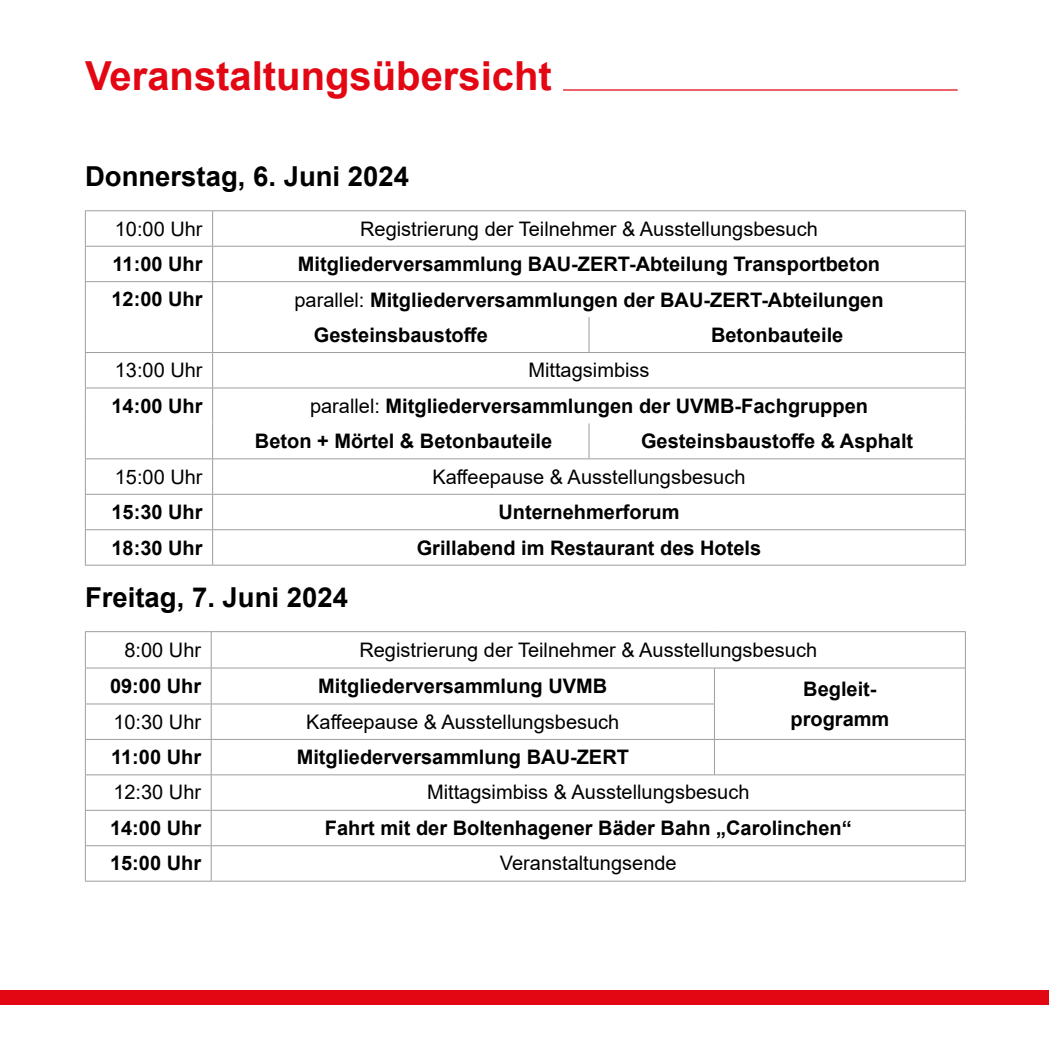
<style>
.page{position:relative;width:1049px;height:1049px;background:#fff}
.page>*{position:absolute;margin:0;border:0;box-sizing:border-box;transform-origin:0 0}
.t1{font:700 40px "Arial";color:#e30613}
.t2{font:700 27.5px "Arial";color:#000}
.t3{font:700 20px/35.5px "Arial";color:#000}
.t4{font:20px "Arial";color:#000}
.s1{font-weight:400}
</style>
<div class="page">
<div style="left:0;top:990px;width:1049px;height:15px;background:#e30613"></div>
<hr style="left:563px;top:89px;width:395px;height:2px;background:#e30613">
<hr style="left:85px;top:210px;width:128px;height:1px;background:#9d9d9c">
<hr style="left:85px;top:211px;width:1px;height:35px;background:#9d9d9c">
<hr style="left:213px;top:210px;width:376px;height:1px;background:#9d9d9c">
<hr style="left:212px;top:211px;width:1px;height:35px;background:#9d9d9c">
<hr style="left:589px;top:210px;width:377px;height:1px;background:#9d9d9c">
<hr style="left:965px;top:211px;width:1px;height:35px;background:#9d9d9c">
<hr style="left:85px;top:246px;width:128px;height:1px;background:#9d9d9c">
<hr style="left:85px;top:246px;width:1px;height:35px;background:#9d9d9c">
<hr style="left:213px;top:246px;width:376px;height:1px;background:#9d9d9c">
<hr style="left:212px;top:246px;width:1px;height:35px;background:#9d9d9c">
<hr style="left:589px;top:246px;width:377px;height:1px;background:#9d9d9c">
<hr style="left:965px;top:246px;width:1px;height:35px;background:#9d9d9c">
<hr style="left:85px;top:281px;width:128px;height:1px;background:#9d9d9c">
<hr style="left:85px;top:282px;width:1px;height:35px;background:#9d9d9c">
<hr style="left:213px;top:281px;width:376px;height:1px;background:#9d9d9c">
<hr style="left:212px;top:282px;width:1px;height:35px;background:#9d9d9c">
<hr style="left:589px;top:281px;width:377px;height:1px;background:#9d9d9c">
<hr style="left:965px;top:282px;width:1px;height:35px;background:#9d9d9c">
<hr style="left:85px;top:317px;width:1px;height:35px;background:#9d9d9c">
<hr style="left:212px;top:317px;width:1px;height:35px;background:#9d9d9c">
<hr style="left:588px;top:317px;width:1px;height:35px;background:#9d9d9c">
<hr style="left:965px;top:317px;width:1px;height:35px;background:#9d9d9c">
<hr style="left:85px;top:352px;width:128px;height:1px;background:#9d9d9c">
<hr style="left:85px;top:353px;width:1px;height:35px;background:#9d9d9c">
<hr style="left:213px;top:352px;width:376px;height:1px;background:#9d9d9c">
<hr style="left:212px;top:353px;width:1px;height:35px;background:#9d9d9c">
<hr style="left:589px;top:352px;width:377px;height:1px;background:#9d9d9c">
<hr style="left:965px;top:353px;width:1px;height:35px;background:#9d9d9c">
<hr style="left:85px;top:387px;width:128px;height:1px;background:#9d9d9c">
<hr style="left:85px;top:388px;width:1px;height:35px;background:#9d9d9c">
<hr style="left:213px;top:387px;width:376px;height:1px;background:#9d9d9c">
<hr style="left:212px;top:388px;width:1px;height:35px;background:#9d9d9c">
<hr style="left:589px;top:387px;width:377px;height:1px;background:#9d9d9c">
<hr style="left:965px;top:388px;width:1px;height:35px;background:#9d9d9c">
<hr style="left:85px;top:423px;width:1px;height:35px;background:#9d9d9c">
<hr style="left:212px;top:423px;width:1px;height:35px;background:#9d9d9c">
<hr style="left:588px;top:423px;width:1px;height:35px;background:#9d9d9c">
<hr style="left:965px;top:423px;width:1px;height:35px;background:#9d9d9c">
<hr style="left:85px;top:458px;width:128px;height:1px;background:#9d9d9c">
<hr style="left:85px;top:459px;width:1px;height:35px;background:#9d9d9c">
<hr style="left:213px;top:458px;width:376px;height:1px;background:#9d9d9c">
<hr style="left:212px;top:459px;width:1px;height:35px;background:#9d9d9c">
<hr style="left:589px;top:458px;width:377px;height:1px;background:#9d9d9c">
<hr style="left:965px;top:459px;width:1px;height:35px;background:#9d9d9c">
<hr style="left:85px;top:494px;width:128px;height:1px;background:#9d9d9c">
<hr style="left:85px;top:495px;width:1px;height:34px;background:#9d9d9c">
<hr style="left:213px;top:494px;width:376px;height:1px;background:#9d9d9c">
<hr style="left:212px;top:495px;width:1px;height:34px;background:#9d9d9c">
<hr style="left:589px;top:494px;width:377px;height:1px;background:#9d9d9c">
<hr style="left:965px;top:495px;width:1px;height:34px;background:#9d9d9c">
<hr style="left:85px;top:529px;width:128px;height:1px;background:#9d9d9c">
<hr style="left:85px;top:530px;width:1px;height:35px;background:#9d9d9c">
<hr style="left:213px;top:529px;width:376px;height:1px;background:#9d9d9c">
<hr style="left:212px;top:530px;width:1px;height:35px;background:#9d9d9c">
<hr style="left:589px;top:529px;width:377px;height:1px;background:#9d9d9c">
<hr style="left:965px;top:530px;width:1px;height:35px;background:#9d9d9c">
<hr style="left:85px;top:565px;width:128px;height:1px;background:#9d9d9c">
<hr style="left:213px;top:565px;width:376px;height:1px;background:#9d9d9c">
<hr style="left:589px;top:565px;width:377px;height:1px;background:#9d9d9c">
<hr style="left:85px;top:631px;width:126px;height:1px;background:#9d9d9c">
<hr style="left:85px;top:632px;width:1px;height:36px;background:#9d9d9c">
<hr style="left:211px;top:631px;width:503px;height:1px;background:#9d9d9c">
<hr style="left:211px;top:632px;width:1px;height:36px;background:#9d9d9c">
<hr style="left:714px;top:631px;width:252px;height:1px;background:#9d9d9c">
<hr style="left:965px;top:632px;width:1px;height:36px;background:#9d9d9c">
<hr style="left:85px;top:667px;width:126px;height:1px;background:#9d9d9c">
<hr style="left:85px;top:668px;width:1px;height:36px;background:#9d9d9c">
<hr style="left:211px;top:667px;width:503px;height:1px;background:#9d9d9c">
<hr style="left:211px;top:668px;width:1px;height:36px;background:#9d9d9c">
<hr style="left:714px;top:667px;width:252px;height:1px;background:#9d9d9c">
<hr style="left:714px;top:668px;width:1px;height:36px;background:#9d9d9c">
<hr style="left:965px;top:668px;width:1px;height:36px;background:#9d9d9c">
<hr style="left:85px;top:703px;width:126px;height:1px;background:#9d9d9c">
<hr style="left:85px;top:704px;width:1px;height:35px;background:#9d9d9c">
<hr style="left:211px;top:703px;width:504px;height:1px;background:#9d9d9c">
<hr style="left:211px;top:704px;width:1px;height:35px;background:#9d9d9c">
<hr style="left:714px;top:704px;width:1px;height:35px;background:#9d9d9c">
<hr style="left:965px;top:704px;width:1px;height:35px;background:#9d9d9c">
<hr style="left:85px;top:739px;width:126px;height:1px;background:#9d9d9c">
<hr style="left:85px;top:740px;width:1px;height:34px;background:#9d9d9c">
<hr style="left:211px;top:739px;width:503px;height:1px;background:#9d9d9c">
<hr style="left:211px;top:740px;width:1px;height:34px;background:#9d9d9c">
<hr style="left:714px;top:739px;width:252px;height:1px;background:#9d9d9c">
<hr style="left:714px;top:740px;width:1px;height:34px;background:#9d9d9c">
<hr style="left:965px;top:740px;width:1px;height:34px;background:#9d9d9c">
<hr style="left:85px;top:774px;width:126px;height:1px;background:#9d9d9c">
<hr style="left:85px;top:775px;width:1px;height:35px;background:#9d9d9c">
<hr style="left:211px;top:774px;width:503px;height:1px;background:#9d9d9c">
<hr style="left:211px;top:775px;width:1px;height:35px;background:#9d9d9c">
<hr style="left:714px;top:774px;width:252px;height:1px;background:#9d9d9c">
<hr style="left:965px;top:775px;width:1px;height:35px;background:#9d9d9c">
<hr style="left:85px;top:810px;width:126px;height:1px;background:#9d9d9c">
<hr style="left:85px;top:810px;width:1px;height:35px;background:#9d9d9c">
<hr style="left:211px;top:810px;width:503px;height:1px;background:#9d9d9c">
<hr style="left:211px;top:810px;width:1px;height:35px;background:#9d9d9c">
<hr style="left:714px;top:810px;width:252px;height:1px;background:#9d9d9c">
<hr style="left:85px;top:845px;width:126px;height:1px;background:#9d9d9c">
<hr style="left:85px;top:846px;width:1px;height:35px;background:#9d9d9c">
<hr style="left:211px;top:845px;width:503px;height:1px;background:#9d9d9c">
<hr style="left:211px;top:846px;width:1px;height:35px;background:#9d9d9c">
<hr style="left:714px;top:845px;width:252px;height:1px;background:#9d9d9c">
<hr style="left:85px;top:881px;width:126px;height:1px;background:#9d9d9c">
<hr style="left:211px;top:881px;width:503px;height:1px;background:#9d9d9c">
<hr style="left:714px;top:881px;width:252px;height:1px;background:#9d9d9c">
<hr style="left:965px;top:810px;width:1px;height:35px;background:#9d9d9c">
<hr style="left:965px;top:846px;width:1px;height:35px;background:#9d9d9c">
<h1 class="t1" style="left:85px;top:48px;width:468px">Veranstaltungsübersicht</h1>
<h2 class="t2" style="left:85px;top:157px;width:326px">Donnerstag, 6. Juni 2024</h2>
<p class="t4" style="left:115px;top:215px;width:89px">10:00 Uhr</p>
<p class="t4" style="left:360px;top:215px;width:459px">Registrierung der Teilnehmer &amp; Ausstellungsbesuch</p>
<p class="t3" style="left:113px;top:246px;width:92px">11:00 Uhr</p>
<p class="t3" style="left:298px;top:247px;width:584px">Mitgliederversammlung BAU-ZERT-Abteilung Transportbeton</p>
<p class="t3" style="left:111px;top:282px;width:93px">12:00 Uhr</p>
<p class="t3" style="left:314px;top:282px;width:571px;text-indent:-19px"><span class="s1">parallel:</span> Mitgliederversammlungen der BAU-ZERT-Abteilungen<br>Gesteinsbaustoffe</p>
<p class="t3" style="left:711px;top:318px;width:134px">Betonbauteile</p>
<p class="t4" style="left:115px;top:356px;width:89px">13:00 Uhr</p>
<p class="t4" style="left:528px;top:356px;width:123px">Mittagsimbiss</p>
<p class="t3" style="left:111px;top:388px;width:93px">14:00 Uhr</p>
<p class="t3" style="left:255px;top:388px;width:614px;text-indent:55px"><span class="s1">parallel:</span> Mitgliederversammlungen der UVMB-Fachgruppen<br>Beton + Mörtel &amp; Betonbauteile</p>
<p class="t3" style="left:641px;top:423px;width:274px">Gesteinsbaustoffe &amp; Asphalt</p>
<p class="t4" style="left:115px;top:463px;width:89px">15:00 Uhr</p>
<p class="t4" style="left:432px;top:463px;width:315px">Kaffeepause &amp; Ausstellungsbesuch</p>
<p class="t3" style="left:111px;top:495px;width:93px">15:30 Uhr</p>
<p class="t3" style="left:498px;top:495px;width:183px">Unternehmerforum</p>
<p class="t3" style="left:111px;top:530px;width:93px">18:30 Uhr</p>
<p class="t3" style="left:417px;top:530px;width:346px">Grillabend im Restaurant des Hotels</p>
<h2 class="t2" style="left:85px;top:578px;width:264px">Freitag, 7. Juni 2024</h2>
<p class="t4" style="left:124px;top:636px;width:78px">8:00 Uhr</p>
<p class="t4" style="left:359px;top:636px;width:459px">Registrierung der Teilnehmer &amp; Ausstellungsbesuch</p>
<p class="t3" style="left:110px;top:668px;width:93px">09:00 Uhr</p>
<p class="t3" style="left:318px;top:668px;width:290px">Mitgliederversammlung UVMB</p>
<p class="t3" style="left:803px;top:671px;width:75px">Begleit-</p>
<p class="t4" style="left:113px;top:708px;width:89px">10:30 Uhr</p>
<p class="t4" style="left:306px;top:708px;width:315px">Kaffeepause &amp; Ausstellungsbesuch</p>
<p class="t3" style="left:790px;top:701px;width:100px">programm</p>
<p class="t3" style="left:111px;top:739px;width:92px">11:00 Uhr</p>
<p class="t3" style="left:297px;top:739px;width:334px">Mitgliederversammlung BAU-ZERT</p>
<p class="t4" style="left:113px;top:779px;width:89px">12:30 Uhr</p>
<p class="t4" style="left:427px;top:779px;width:324px">Mittagsimbiss &amp; Ausstellungsbesuch</p>
<p class="t3" style="left:110px;top:810px;width:93px">14:00 Uhr</p>
<p class="t3" style="left:325px;top:811px;width:528px">Fahrt mit der Boltenhagener Bäder Bahn „Carolinchen“</p>
<p class="t3" style="left:110px;top:846px;width:93px">15:00 Uhr</p>
<p class="t4" style="left:500px;top:849px;width:178px">Veranstaltungsende</p>
</div>
